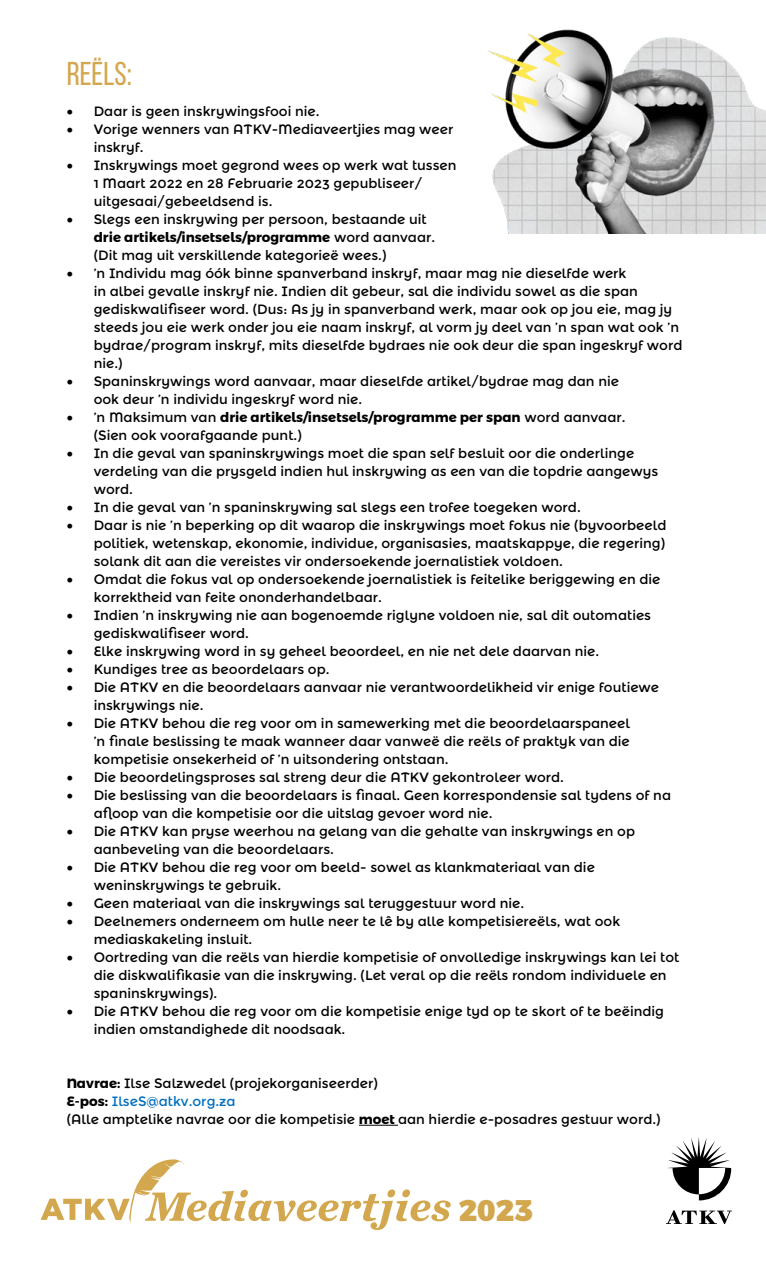
<style>
.page{position:relative;width:766px;height:1263px;background:#fff}
.page>*{position:absolute;margin:0;border:0;box-sizing:border-box;transform-origin:0 0}
.t1{font:33px "Bebas Neue";color:#d3a74e}
.t2{font:900 29.85px "Montserrat Alternates";color:#d3a74e}
.t3{font:13.5px/18px "Montserrat Alternates";color:#000}
.s1{font-weight:700}
.s2{color:#026fc0}
</style>
<div class="page">
<svg style="left:41px;top:1159px;width:409px;height:71px"></svg>
<svg style="left:666px;top:1137px;width:65px;height:87px"></svg>
<hr style="left:359px;top:1125px;width:39px;height:1px;background:#000">
<img style="left:488px;top:29px;width:277px;height:205px">
<h1 class="t1" style="left:67px;top:56px;width:67px">REËLS:</h1>
<p class="t3" style="left:67px;top:102px;width:254px">• Daar is geen inskrywingsfooi nie.</p>
<p class="t3" style="left:94px;top:120px;width:361px;text-indent:-27px">• Vorige wenners van ATKV-Mediaveertjies mag weer inskryf.</p>
<p class="t3" style="left:94px;top:156px;width:364px;text-indent:-27px">• Inskrywings moet gegrond wees op werk wat tussen<br>1 Maart 2022 en 28 Februarie 2023 gepubliseer/ uitgesaai/gebeeldsend is.</p>
<p class="t3" style="left:94px;top:210px;width:343px;text-indent:-27px">• Slegs een inskrywing per persoon, bestaande uit <span class="s1">drie artikels/insetsels/programme</span> word aanvaar. (Dit mag uit verskillende kategorieë wees.)</p>
<p class="t3" style="left:94px;top:264px;width:590px;text-indent:-27px">• ’n Individu mag óók binne spanverband inskryf, maar mag nie dieselfde werk<br>in albei gevalle inskryf nie. Indien dit gebeur, sal die individu sowel as die span gediskwalifiseer word. (Dus: As jy in spanverband werk, maar ook op jou eie, mag jy steeds jou eie werk onder jou eie naam inskryf, al vorm jy deel van ’n span wat ook ’n bydrae/program inskryf, mits dieselfde bydraes nie ook deur die span ingeskryf word nie.)</p>
<p class="t3" style="left:94px;top:372px;width:526px;text-indent:-27px">• Spaninskrywings word aanvaar, maar dieselfde artikel/bydrae mag dan nie ook deur ’n individu ingeskryf word nie.</p>
<p class="t3" style="left:94px;top:408px;width:533px;text-indent:-27px">• ’n Maksimum van <span class="s1">drie artikels/insetsels/programme per span</span> word aanvaar. (Sien ook voorafgaande punt.)</p>
<p class="t3" style="left:94px;top:444px;width:566px;text-indent:-27px">• In die geval van spaninskrywings moet die span self besluit oor die onderlinge verdeling van die prysgeld indien hul inskrywing as een van die topdrie aangewys word.</p>
<p class="t3" style="left:67px;top:498px;width:515px">• In die geval van ’n spaninskrywing sal slegs een trofee toegeken word.</p>
<p class="t3" style="left:94px;top:516px;width:574px;text-align:justify;text-indent:-27px">• Daar is nie ’n beperking op dit waarop die inskrywings moet fokus nie (byvoorbeeld politiek, wetenskap, ekonomie, individue, organisasies, maatskappye, die regering) solank dit aan die vereistes vir ondersoekende joernalistiek voldoen.</p>
<p class="t3" style="left:94px;top:570px;width:568px;text-indent:-27px">• Omdat die fokus val op ondersoekende joernalistiek is feitelike beriggewing en die korrektheid van feite ononderhandelbaar.</p>
<p class="t3" style="left:94px;top:606px;width:558px;text-indent:-27px">• Indien ’n inskrywing nie aan bogenoemde riglyne voldoen nie, sal dit outomaties gediskwalifiseer word.</p>
<p class="t3" style="left:67px;top:642px;width:534px">• Elke inskrywing word in sy geheel beoordeel, en nie net dele daarvan nie.</p>
<p class="t3" style="left:67px;top:660px;width:264px">• Kundiges tree as beoordelaars op.</p>
<p class="t3" style="left:94px;top:678px;width:567px;text-indent:-27px">• Die ATKV en die beoordelaars aanvaar nie verantwoordelikheid vir enige foutiewe inskrywings nie.</p>
<p class="t3" style="left:94px;top:714px;width:538px;text-align:justify;text-indent:-27px">• Die ATKV behou die reg voor om in samewerking met die beoordelaarspaneel ’n finale beslissing te maak wanneer daar vanweë die reëls of praktyk van die kompetisie onsekerheid of ’n uitsondering ontstaan.</p>
<p class="t3" style="left:67px;top:768px;width:498px">• Die beoordelingsproses sal streng deur die ATKV gekontroleer word.</p>
<p class="t3" style="left:94px;top:786px;width:578px;text-indent:-27px">• Die beslissing van die beoordelaars is finaal. Geen korrespondensie sal tydens of na afloop van die kompetisie oor die uitslag gevoer word nie.</p>
<p class="t3" style="left:94px;top:822px;width:542px;text-indent:-27px">• Die ATKV kan pryse weerhou na gelang van die gehalte van inskrywings en op aanbeveling van die beoordelaars.</p>
<p class="t3" style="left:94px;top:858px;width:502px;text-indent:-27px">• Die ATKV behou die reg voor om beeld- sowel as klankmateriaal van die weninskrywings te gebruik.</p>
<p class="t3" style="left:67px;top:894px;width:459px">• Geen materiaal van die inskrywings sal teruggestuur word nie.</p>
<p class="t3" style="left:94px;top:912px;width:528px;text-indent:-27px">• Deelnemers onderneem om hulle neer te lê by alle kompetisiereëls, wat ook mediaskakeling insluit.</p>
<p class="t3" style="left:94px;top:948px;width:587px;text-indent:-27px">• Oortreding van die reëls van hierdie kompetisie of onvolledige inskrywings kan lei tot die diskwalifikasie van die inskrywing. (Let veral op die reëls rondom individuele en spaninskrywings).</p>
<p class="t3" style="left:94px;top:1002px;width:571px;text-indent:-27px">• Die ATKV behou die reg voor om die kompetisie enige tyd op te skort of te beëindig indien omstandighede dit noodsaak.</p>
<p class="t3" style="left:67px;top:1074px;width:595px"><span class="s1">Navrae:</span> Ilse Salzwedel (projekorganiseerder)<br><span class="s1">E-pos:</span> <span class="s2">IlseS@atkv.org.za<br></span>(Alle amptelike navrae oor die kompetisie <span class="s1">moet</span> aan hierdie e-posadres gestuur word.)</p>
<h2 class="t2" style="left:458px;top:1191px;width:76px">2023</h2>
</div>
